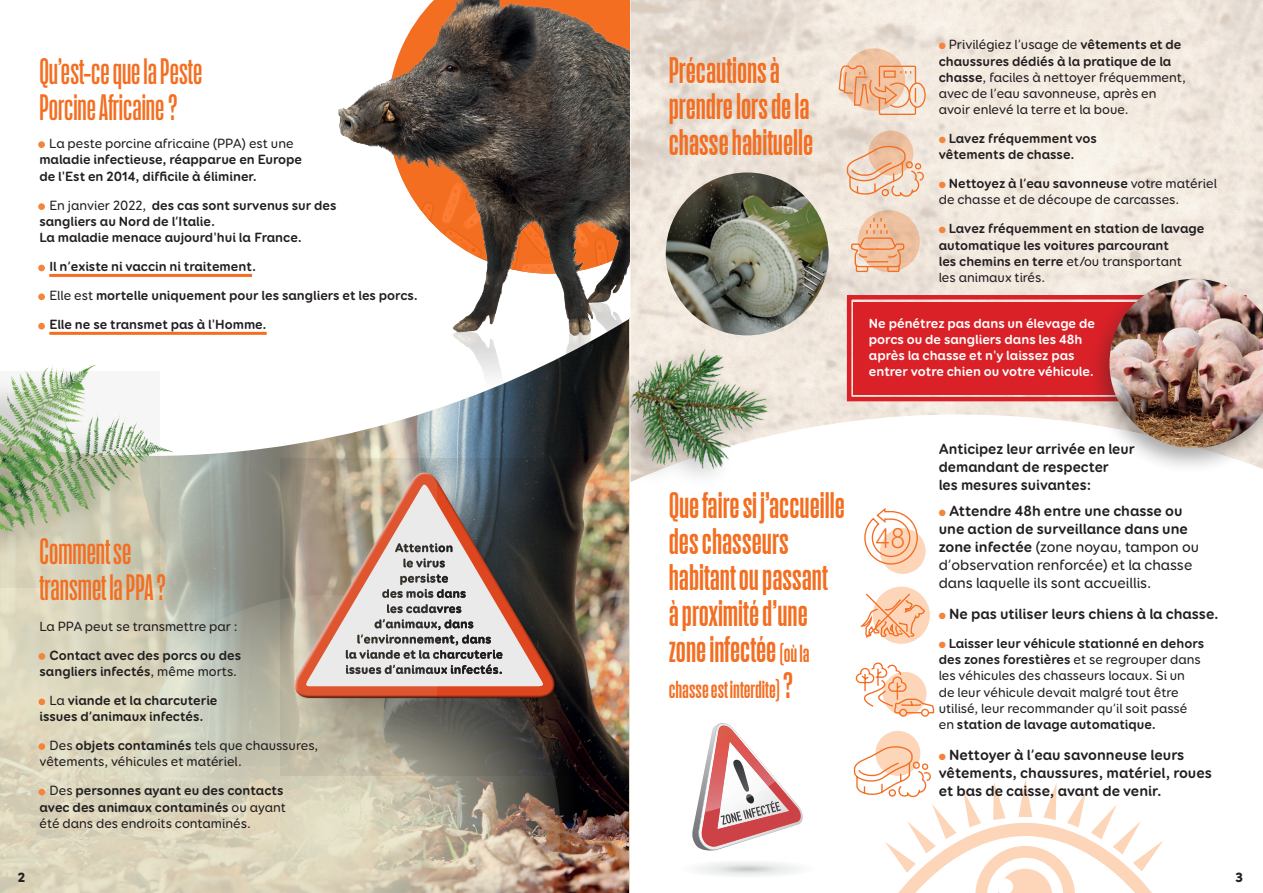
<style>
.page{position:relative;width:1263px;height:893px;background:#fff}
.page>*{position:absolute;margin:0;border:0;box-sizing:border-box;transform-origin:0 0}
.t1{font:36px/36px "Action Cond Bold Web Grade 1";color:#f36e21}
.t2{font:36px/36px "Action Cond Reg Trial Grade 3";color:#f36e21}
.t3{font:300 28.8px "Booster Next FY";color:#f36e21}
.t4{font:24px "Action Cond Bold Web Grade 1";color:#f36e21}
.t5{font:700 15px/18px "Booster Next FY";color:#231f20}
.t6{font:500 15px/18px "Booster Next FY";color:#231f20}
.t7{font:700 13.5px/16.2px "Booster Next FY";color:#231f20}
.t8{font:500 13.5px/16.2px "Booster Next FY";color:#231f20}
.t9{font:700 13.5px/16.2px "Booster Next FY";color:#fff}
.t10{font:900 13.5px "Booster Next FY";color:#231f20}
.s1{font-weight:500}
.s2{font-weight:700}
.s3{font-size:24px}
.s4{font-size:36px}
</style>
<div class="page">
<img style="left:0;top:322px;width:629px;height:571px">
<img style="left:279px;top:0;width:350px;height:416px">
<svg style="left:604px;top:342px;width:25px;height:17px"></svg>
<img style="left:572px;top:359px;width:57px;height:99px">
<svg style="left:0;top:372px;width:160px;height:216px"></svg>
<img style="left:43px;top:363px;width:10px;height:32px">
<hr style="left:49px;top:274px;width:203px;height:3px;background:#f36e21">
<hr style="left:49px;top:332px;width:218px;height:3px;background:#f36e21">
<svg style="left:91px;top:595px;width:469px;height:298px;background:#cbc5b0"></svg>
<img style="left:280px;top:458px;width:349px;height:317px">
<svg style="left:294px;top:471px;width:142px;height:224px"></svg>
<svg style="left:296px;top:474px;width:260px;height:224px;background:#a79289"></svg>
<div style="left:38px;top:141px;width:7px;height:7px;background:#f4833b;border-radius:50%"></div>
<div style="left:38px;top:203px;width:7px;height:7px;background:#f4833b;border-radius:50%"></div>
<div style="left:38px;top:265px;width:7px;height:6px;background:#f4833b;border-radius:50%"></div>
<div style="left:38px;top:293px;width:7px;height:7px;background:#f4833b;border-radius:50%"></div>
<div style="left:38px;top:323px;width:7px;height:6px;background:#f4833b;border-radius:50%"></div>
<div style="left:38px;top:653px;width:7px;height:7px;background:#f4833b;border-radius:50%"></div>
<div style="left:38px;top:698px;width:7px;height:7px;background:#f4833b;border-radius:50%"></div>
<div style="left:38px;top:743px;width:7px;height:7px;background:#f4833b;border-radius:50%"></div>
<div style="left:38px;top:789px;width:7px;height:6px;background:#f4833b;border-radius:50%"></div>
<svg style="left:843px;top:48px;width:62px;height:63px"></svg>
<svg style="left:838px;top:65px;width:88px;height:51px;background:#f0c4a4"></svg>
<div style="left:868px;top:131px;width:45px;height:45px;background:#e6ba9a;border-radius:50%"></div>
<svg style="left:846px;top:145px;width:79px;height:53px"></svg>
<div style="left:881px;top:189px;width:8px;height:7px;border:1px solid #f36e21;border-radius:50%"></div>
<svg style="left:858px;top:210px;width:62px;height:62px"></svg>
<svg style="left:850px;top:218px;width:55px;height:55px;background:#efbe9c"></svg>
<div style="left:875px;top:731px;width:45px;height:45px;background:#fdd6ba;border-radius:50%"></div>
<svg style="left:855px;top:662px;width:80px;height:55px"></svg>
<div style="left:873px;top:587px;width:57px;height:57px;background:#fdd6ba;border-radius:50%"></div>
<svg style="left:860px;top:592px;width:66px;height:52px"></svg>
<div style="left:880px;top:528px;width:46px;height:46px;background:#fdd6ba;border-radius:50%"></div>
<svg style="left:864px;top:508px;width:54px;height:57px"></svg>
<svg style="left:845px;top:293px;width:243px;height:111px;background:#dc353a"></svg>
<div style="left:856px;top:304px;width:381px;height:88px;border:4px solid #da2128"></div>
<div style="left:1088px;top:271px;width:175px;height:204px;background:#231f20;opacity:.4"></div>
<img style="left:1109px;top:279px;width:154px;height:168px">
<svg style="left:629px;top:0;width:191px;height:893px"></svg>
<svg style="left:939px;top:43px;width:6px;height:6px"></svg>
<svg style="left:939px;top:137px;width:6px;height:6px"></svg>
<svg style="left:939px;top:182px;width:6px;height:6px"></svg>
<svg style="left:939px;top:227px;width:6px;height:6px"></svg>
<svg style="left:853px;top:746px;width:310px;height:147px"></svg>
<h1 class="t2" style="left:39px;top:55px;width:164px">Qu’est-ce que la Peste<br>Porcine Africaine?</h1>
<p class="t8" style="left:49px;top:135px;width:246px">La peste porcine africaine (PPA) est une</p>
<p class="t7" style="left:39px;top:152px;width:264px">maladie infectieuse, réapparue en Europe de l'Est en 2014, difficile à éliminer.</p>
<p class="t7" style="left:39px;top:197px;width:299px;text-indent:10px"><span class="s1">En janvier 2022,</span> des cas sont survenus sur des sangliers au Nord de l’Italie.<br>La maladie menace aujourd'hui la France.</p>
<p class="t7" style="left:49px;top:252px;width:370px;line-height:29px">Il n’existe ni vaccin ni traitement.<br><span class="s1">Elle est</span> mortelle uniquement pour les sangliers et les porcs.<br>Elle ne se transmet pas à l'Homme.</p>
<h1 class="t2" style="left:40px;top:536px;width:128px">Comment se transmet la PPA?</h1>
<p class="t8" style="left:40px;top:618px;width:200px">La PPA peut se transmettre par :</p>
<p class="t7" style="left:40px;top:647px;width:203px;text-align:right">Contact avec des porcs ou des sangliers infectés<span class="s1">, même morts.</span></p>
<p class="t7" style="left:40px;top:692px;width:179px;text-indent:10px"><span class="s1">La</span> viande et la charcuterie issues d’animaux infectés.</p>
<p class="t8" style="left:40px;top:737px;width:280px;text-indent:10px">Des <span class="s2">objets contaminés</span> tels que chaussures, vêtements, véhicules et matériel.</p>
<p class="t7" style="left:40px;top:783px;width:248px;text-indent:10px"><span class="s1">Des</span> personnes ayant eu des contacts avec des animaux contaminés <span class="s1">ou ayant été dans des endroits contaminés.</span></p>
<p class="t10" style="left:18px;top:869px;width:9px">2</p>
<h1 class="t1" style="left:669px;top:51px;width:146px">Précautions à prendre lors de la chasse habituelle</h1>
<p class="t8" style="left:939px;top:37px;width:249px;text-indent:10px">Privilégiez l’usage de <span class="s2">vêtements et de chaussures dédiés à la pratique de la chasse</span>, faciles à nettoyer fréquemment, avec de l’eau savonneuse, après en avoir enlevé la terre et la boue.</p>
<p class="t7" style="left:939px;top:130px;width:160px;text-indent:10px">Lavez fréquemment vos vêtements de chasse.</p>
<p class="t8" style="left:939px;top:175px;width:280px;text-indent:10px"><span class="s2">Nettoyez à l’eau savonneuse</span> votre matériel de chasse et de découpe de carcasses.</p>
<p class="t7" style="left:939px;top:221px;width:267px;text-indent:10px">Lavez fréquemment en station de lavage automatique les voitures parcourant<br>les chemins en terre <span class="s1">et/ou transportant<br>les animaux tirés.</span></p>
<p class="t9" style="left:869px;top:315px;width:228px">Ne pénétrez pas dans un élevage de porcs ou de sangliers dans les 48h après la chasse et n'y laissez pas entrer votre chien ou votre véhicule.</p>
<h1 class="t1" style="left:669px;top:487px;width:178px">Que faire si j’accueille des chasseurs habitant ou passant à proximité d’une zone infectée <span class="s3">(où la</span></h1>
<h3 class="t4" style="left:669px;top:677px;width:126px">chasse est interdite)<span class="s4">?</span></h3>
<h2 class="t3" style="left:875px;top:521px;width:32px">48</h2>
<p class="t5" style="left:939px;top:440px;width:198px">Anticipez leur arrivée en leur demandant de respecter<br>les mesures suivantes:</p>
<p class="t6" style="left:939px;top:502px;width:262px;text-indent:10px"><span class="s2">Attendre 48h entre une chasse ou une action de surveillance dans une zone infectée</span> (zone noyau, tampon ou d’observation renforcée) et la chasse dans laquelle ils sont accueillis.</p>
<p class="t5" style="left:949px;top:605px;width:271px">Ne pas utiliser leurs chiens à la chasse.</p>
<p class="t8" style="left:939px;top:635px;width:267px;text-indent:10px"><span class="s2">Laisser leur véhicule stationné en dehors des zones forestières</span> et se regrouper dans les véhicules des chasseurs locaux. Si un de leur véhicule devait malgré tout être utilisé, leur recommander qu’il soit passé en <span class="s2">station de lavage automatique.</span></p>
<p class="t5" style="left:939px;top:746px;width:275px;text-indent:10px">Nettoyer à l’eau savonneuse leurs vêtements, chaussures, matériel, roues et bas de caisse, avant de venir.</p>
<p class="t10" style="left:1235px;top:869px;width:9px">3</p>
</div>
